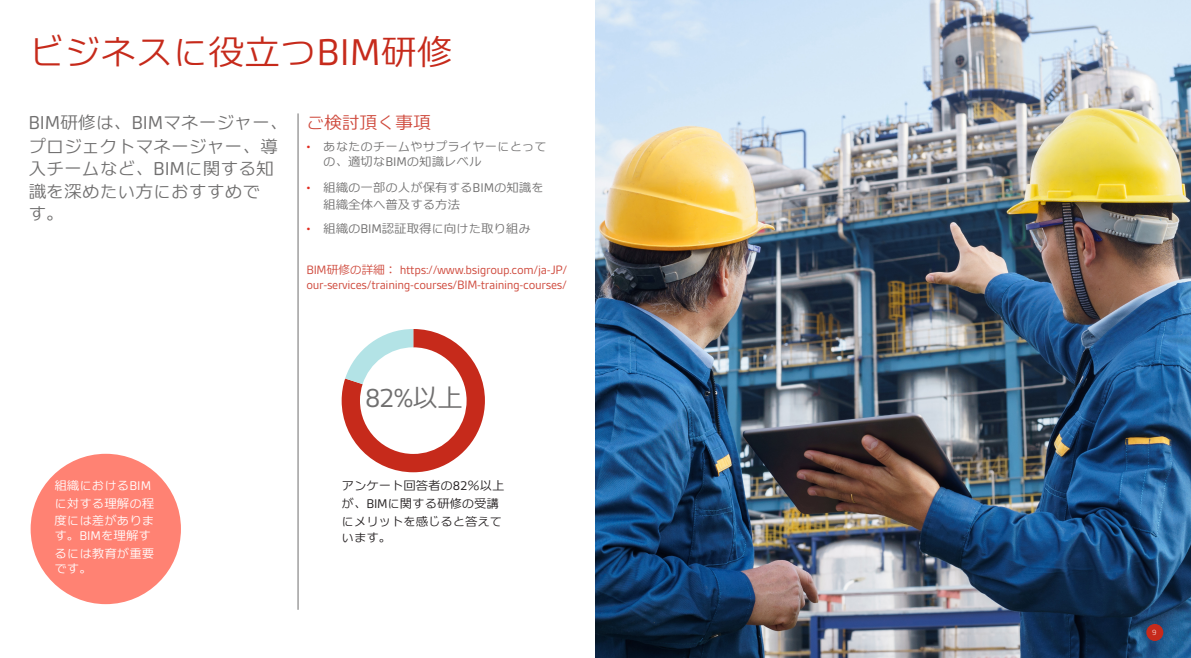
<style>
.page{position:relative;width:1191px;height:658px;background:#fff}
.page>*{position:absolute;margin:0;border:0;box-sizing:border-box;transform-origin:0 0}
.Heading_2_Red{font:36px "C4 Universal Line BDY L 04";color:#c62a1b}
.Numbers{font:28px "BSI Gesta";color:#706f6f}
.Heading_3_Grey{font:18px/23.9px "C4 Universal Line BDY L 04";letter-spacing:-.01em;color:#706f6f}
.Heading_3_Red{font:18px "C4 Universal Line BDY L 04";letter-spacing:-.01em;color:#cf4a3d}
.Heading_3_Red-2{font:13px/14.7px "BSI Gesta";letter-spacing:-.025em;color:#cf4a3d}
.t1{font:12.5px/15px "C4 Universal Line BDY L 04";letter-spacing:-.005em;color:#706f6f}
.Body{font:12.5px/17.7px "C4 Universal Line BDY L 04";letter-spacing:-.01em;color:#231f20}
.Body-2{font:12.5px/18.2px "C4 Universal Line BDY L 04";color:#fff}
.t2{font:300 8px "Gesta";color:#fff}
.s1{font-family:"BSI Gesta";font-size:40px}
.s2{font-family:"BSI Gesta";font-size:20px}
.s3{font-family:"BSI Gesta";color:#e12b1f}
.s4{font-family:"BSI Gesta";font-size:13.5px}
.s5{font-family:"C4 Universal Line BDY L 04";font-size:12px}
.s6{font-family:"C4 Universal Line BDY L 04";font-size:26px}
</style>
<div class="page">
<img style="left:595px;top:0;width:596px;height:658px">
<div style="left:1146px;top:624px;width:17px;height:17px;background:#c62a1b;border-radius:50%"></div>
<hr style="left:298px;top:113px;width:1px;height:496px;background:#706f6f">
<svg style="left:342px;top:329px;width:143px;height:143px"></svg>
<div style="left:31px;top:454px;width:150px;height:150px;background:#ff8273;border-radius:50%"></div>
<p class="Heading_2_Red" style="left:28px;top:33px;width:426px">ビジネスに役立つ<span class="s1">BIM</span>研修</p>
<p class="Heading_3_Grey" style="left:28px;top:110px;width:261px"><span class="s2">BIM</span>研修は、<span class="s2">BIM</span>マネージャー、プロジェクトマネージャー、導</p>
<p class="Heading_3_Grey" style="left:28px;top:156px;width:247px">入チームなど、<span class="s2">BIM</span>に関する知識を深めたい方におすすめで</p>
<p class="Heading_3_Grey" style="left:28px;top:201px;width:37px">す。</p>
<p class="Heading_3_Red" style="left:306px;top:113px;width:126px">ご検討頂く事項</p>
<p class="t1" style="left:323px;top:139px;width:225px;text-indent:-17px"><span class="s3">•</span> あなたのチームやサプライヤーにとっての、適切な<span class="s4">BIM</span>の知識レベル</p>
<p class="t1" style="left:323px;top:178px;width:222px;line-height:17px;text-indent:-17px"><span class="s3">•</span> 組織の一部の人が保有する<span class="s4">BIM</span>の知識を組織全体へ普及する方法</p>
<p class="t1" style="left:306px;top:221px;width:226px"><span class="s3">•</span> 組織の<span class="s4">BIM</span>認証取得に向けた取り組み</p>
<p class="Heading_3_Red-2" style="left:306px;top:262px;width:262px">BIM<span class="s5">研修の詳細：</span> https://www.bsigroup.com/ja-JP/ our-services/training-courses/BIM-training-courses/</p>
<p class="Body-2" style="left:54px;top:476px;width:101px">組織における<span class="s4">BIM</span>に対する理解の程</p>
<p class="Body-2" style="left:54px;top:512px;width:101px;line-height:15.1px">度には差があります。<span class="s4">BIM</span>を理解す</p>
<p class="Body-2" style="left:54px;top:545px;width:102px;line-height:15px">るには教育が重要です。</p>
<p class="Numbers" style="left:365px;top:383px;width:99px">82%<span class="s6">以上</span></p>
<p class="Body" style="left:342px;top:477px;width:164px">アンケート回答者の<span class="s4">82</span>％以上が、<span class="s4">BIM</span>に関する研修の受講にメリットを感じると答えて</p>
<p class="Body" style="left:342px;top:528px;width:51px">います。</p>
<p class="t2" style="left:1152px;top:627px;width:6px">9</p>
</div>
